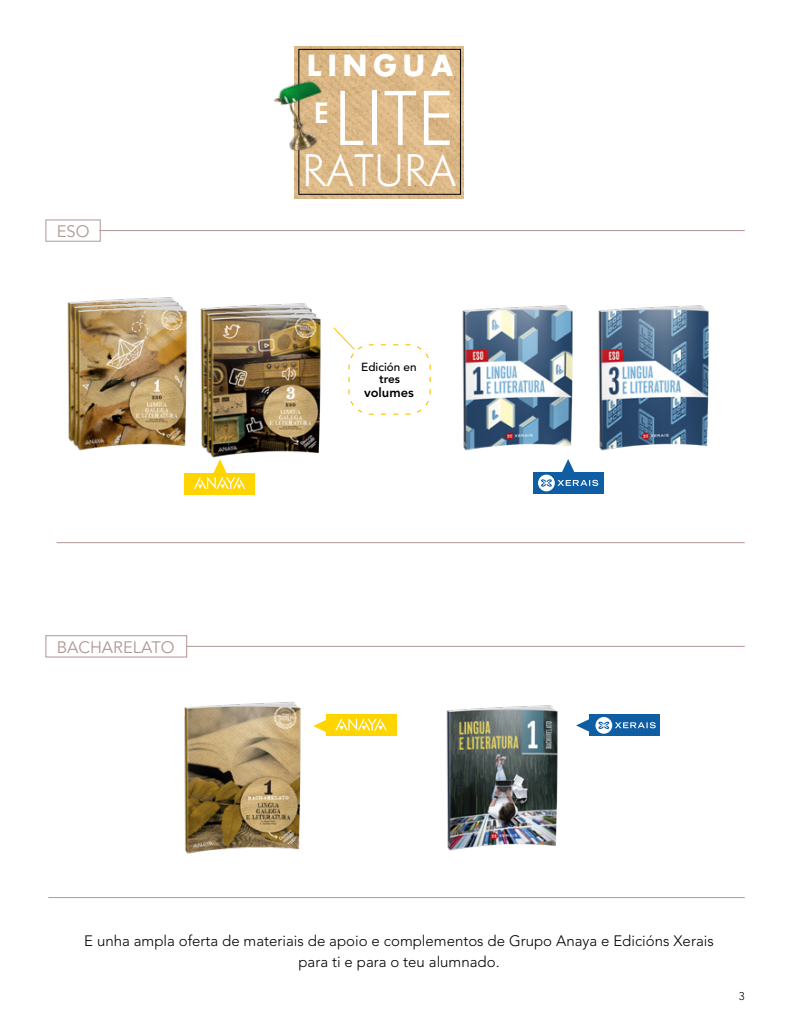
<style>
.page{position:relative;width:798px;height:1028px;background:#fff}
.page>*{position:absolute;margin:0;border:0;box-sizing:border-box;transform-origin:0 0}
.t1{font:70.62px "Futura Maxi CG Light";color:#fff}
.t2{font:41.5px "Futura Maxi CG Light";letter-spacing:.01em;color:#fff}
.t3{font:27.88px "Futura Maxi CG Bold";letter-spacing:.17em;color:#fff}
.t4{font:26.75px "Futura Maxi CG Demi";color:#fff}
.cabecera_serie{font:16.5px "Avenir LT Std";color:#b09797}
.texto_base_centrado{font:300 15px/21.2px "Avenir LT Std";color:#000;text-align:center}
.texto_base{font:800 12.88px "Avenir LT Std";color:#000}
.texto_base-2{font:500 11.75px/12.6px "Avenir LT Std";color:#000;text-align:center}
.t5{font:300 11.25px "Avenir LT Std";color:#000}
.s1{font-weight:800}
</style>
<div class="page">
<img style="left:294px;top:46px;width:169px;height:153px">
<div style="left:298px;top:49px;width:162px;height:145px;border:1px solid #000"></div>
<img style="left:273px;top:68px;width:66px;height:90px">
<div style="left:46px;top:220px;width:54px;height:21px;border:1px solid #b09797"></div>
<img style="left:446px;top:705px;width:112px;height:146px">
<img style="left:67px;top:297px;width:120px;height:154px">
<img style="left:184px;top:701px;width:117px;height:153px">
<hr style="left:99px;top:230px;width:645px;height:1px;background:#b09797">
<hr style="left:99px;top:646px;width:645px;height:1px;background:#b09797">
<hr style="left:57px;top:542px;width:687px;height:1px;background:#b09797">
<hr style="left:48px;top:897px;width:696px;height:1px;background:#b09797">
<div style="left:184px;top:473px;width:71px;height:21px;background:#ffd500"></div>
<svg style="left:194px;top:471px;width:51px;height:18px"></svg>
<svg style="left:313px;top:720px;width:13px;height:12px"></svg>
<div style="left:326px;top:714px;width:71px;height:22px;background:#ffd500"></div>
<svg style="left:335px;top:718px;width:51px;height:12px"></svg>
<img style="left:200px;top:303px;width:121px;height:168px">
<svg style="left:333px;top:327px;width:98px;height:88px"></svg>
<div style="left:46px;top:635px;width:141px;height:22px;background:#fff"></div>
<div style="left:46px;top:635px;width:141px;height:22px;border:1px solid #b09797"></div>
<img style="left:462px;top:305px;width:111px;height:146px">
<img style="left:598px;top:305px;width:111px;height:146px">
<div style="left:532px;top:472px;width:71px;height:21px;background:#0f5ea4"></div>
<svg style="left:538px;top:459px;width:60px;height:32px"></svg>
<div style="left:589px;top:714px;width:71px;height:22px;background:#0f5ea4"></div>
<svg style="left:576px;top:717px;width:79px;height:16px"></svg>
<p class="cabecera_serie" style="left:57px;top:222px;width:34px">ESO</p>
<p class="cabecera_serie" style="left:57px;top:637px;width:119px">BACHARELATO</p>
<p class="t3" style="left:306px;top:48px;width:149px">LINGUA</p>
<p class="t4" style="left:313px;top:97px;width:17px">E</p>
<p class="t1" style="left:334px;top:75px;width:121px">LITE</p>
<p class="t2" style="left:302px;top:144px;width:155px">RATURA</p>
<p class="texto_base-2" style="left:361px;top:360px;width:57px">Edición en <span class="s1">tres</span></p>
<p class="texto_base" style="left:364px;top:385px;width:51px">volumes</p>
<p class="texto_base_centrado" style="left:84px;top:930px;width:630px">E unha ampla oferta de materiais de apoio e complementos de Grupo Anaya e Edicións Xerais para ti e para o teu alumnado.</p>
<p class="t5" style="left:738px;top:989px;width:7px">3</p>
</div>
